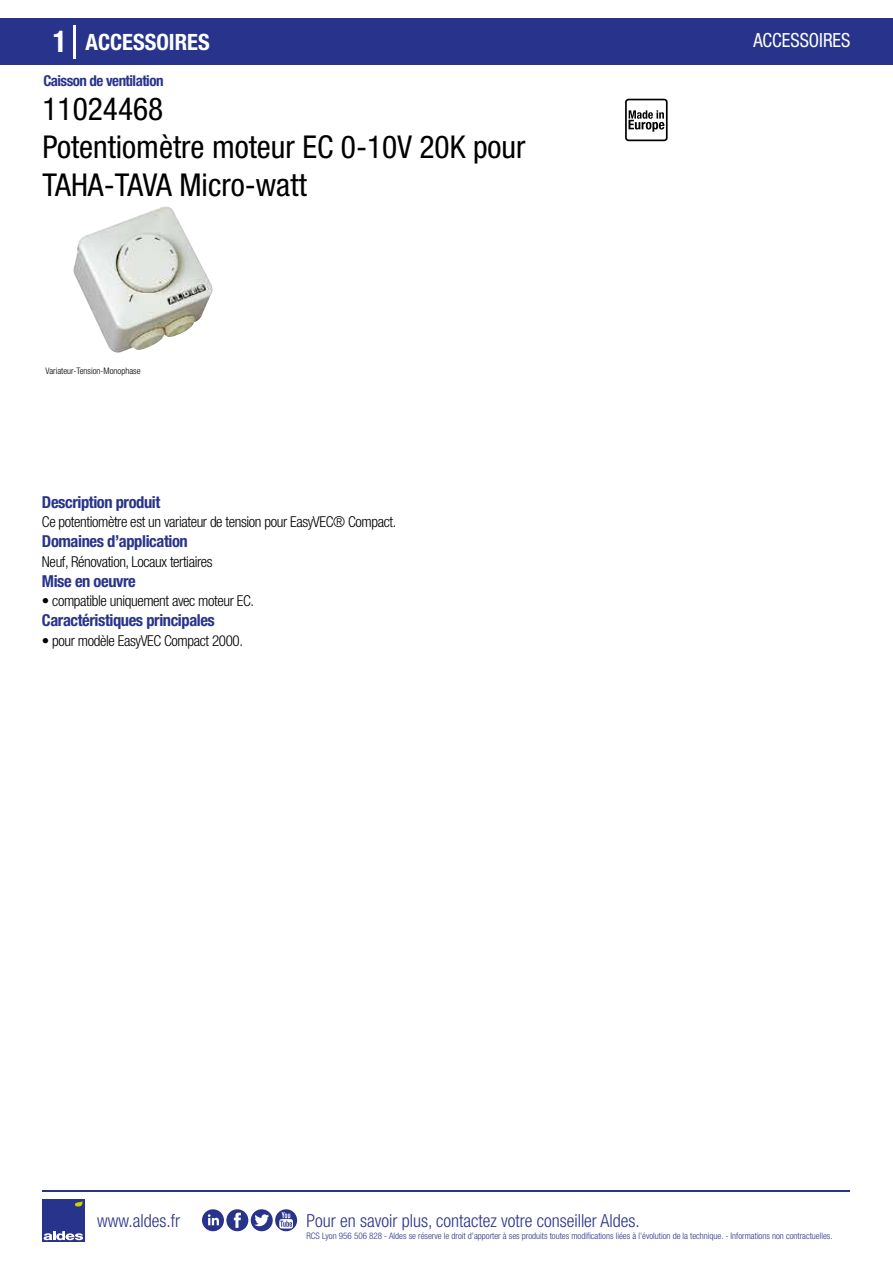
<style>
.page{position:relative;width:893px;height:1263px;background:#fff}
.page>*{position:absolute;margin:0;border:0;box-sizing:border-box;transform-origin:0 0}
.t1{font:condensed 31.5px/37.8px "Helvetica Neue LT Std";color:#000}
.t2{font:700 condensed 22.5px "Helvetica Neue LT Std";color:#fff}
.t3{font:condensed 19.5px "Helvetica Neue LT Std";color:#fff;scale:.95 1}
.t4{font:300 condensed 18px "Helvetica Neue";color:#28348b}
.t5{font:700 condensed 16.5px "Helvetica Neue LT Std";letter-spacing:-.025em;color:#28348b}
.t6{font:300 condensed 15px "Helvetica Neue LT Std";letter-spacing:-.025em;color:#000}
.t7{font:700 condensed 15px "Helvetica Neue LT Std";letter-spacing:-.035em;color:#28348b}
.t8{font:300 condensed 9px "Helvetica Neue";color:#28348b}
.t9{font:300 condensed 9px "Helvetica Neue";color:#000}
.s1{font-size:30px}
</style>
<div class="page">
<div style="left:1px;top:18px;width:892px;height:46px;background:#28348b"></div>
<svg style="left:625px;top:99px;width:43px;height:42px"></svg>
<hr style="left:74px;top:25px;width:2px;height:33px;background:#fff">
<div style="left:42px;top:1199px;width:42px;height:43px;background:#28348b"></div>
<svg style="left:44px;top:1231px;width:39px;height:9px"></svg>
<svg style="left:75px;top:1201px;width:8px;height:5px"></svg>
<img style="left:73px;top:206px;width:140px;height:147px">
<hr style="left:42px;top:1190px;width:808px;height:1px;background:#28348b">
<svg style="left:202px;top:1209px;width:95px;height:22px"></svg>
<h2 class="t2" style="left:53px;top:28px;width:158px"><span class="s1">1</span> ACCESSOIRES</h2>
<h3 class="t3" style="left:753px;top:29px;width:104px">ACCESSOIRES</h3>
<p class="t7" style="left:43px;top:71px;width:122px">Caisson de ventilation</p>
<h1 class="t1" style="left:42px;top:90px;width:485px">11024468<br>Potentiomètre moteur EC 0-10V 20K pour<br>TAHA-TAVA Micro-watt</h1>
<p class="t9" style="left:45px;top:365px;width:97px">Variateur-Tension-Monophase</p>
<p class="t5" style="left:42px;top:492px;width:120px">Description produit</p>
<p class="t5" style="left:42px;top:531px;width:147px">Domaines d’application</p>
<p class="t5" style="left:42px;top:571px;width:95px">Mise en oeuvre</p>
<p class="t6" style="left:42px;top:513px;width:356px">Ce potentiomètre est un variateur de tension pour EasyVEC® Compact.</p>
<p class="t6" style="left:42px;top:553px;width:172px">Neuf, Rénovation, Locaux tertiaires</p>
<p class="t6" style="left:42px;top:592px;width:214px">• compatible uniquement avec moteur EC.</p>
<p class="t5" style="left:42px;top:610px;width:174px">Caractéristiques principales</p>
<p class="t6" style="left:42px;top:632px;width:202px">• pour modèle EasyVEC Compact 2000.</p>
<p class="t4" style="left:97px;top:1211px;width:84px">www.aldes.fr</p>
<p class="t4" style="left:306px;top:1211px;width:335px">Pour en savoir plus, contactez votre conseiller Aldes.</p>
<p class="t8" style="left:306px;top:1230px;width:528px">RCS Lyon 956 506 828 - Aldes se réserve le droit d’apporter à ses produits toutes modifications liées à l’évolution de la technique. - Informations non contractuelles.</p>
</div>
